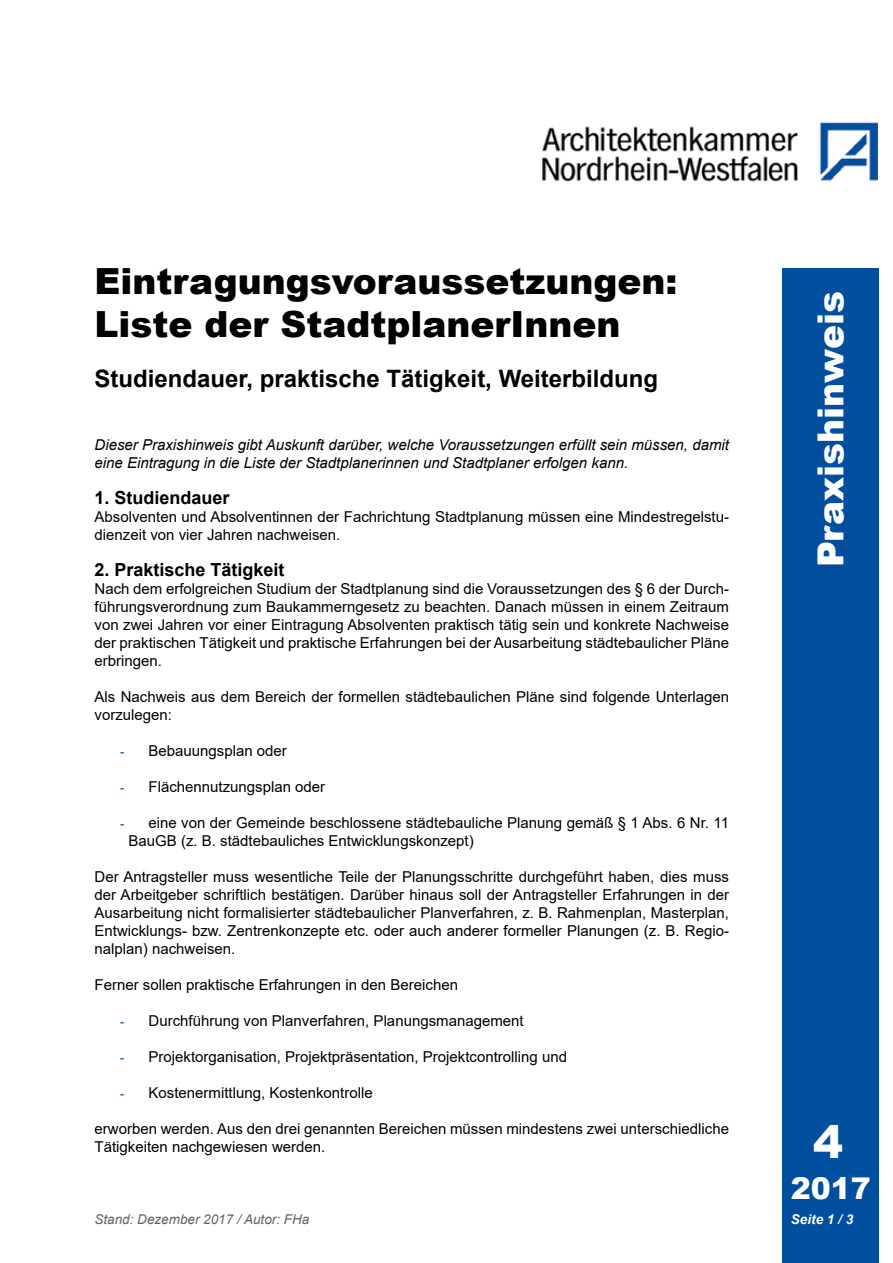
<style>
.page{position:relative;width:893px;height:1263px;background:#fff}
.page>*{position:absolute;margin:0;border:0;box-sizing:border-box;transform-origin:0 0}
.t1{font:900 45px "Arial";color:#fff}
.t2{font:900 36px/43.2px "Arial";color:#000}
.t3{font:900 36px "Arial";color:#fff}
.t4{font:900 30px "Arial";color:#fff}
.t5{font:700 24px "Arial";color:#000}
.t6{font:700 18px "Arial";color:#000}
.t7{font:15px/18px "Arial";color:#000}
.t8{font:italic 15px/18px "Arial";color:#000}
.t9{font:italic 13.5px "Arial";color:#636362}
.t10{font:italic 700 13.5px "Arial";color:#fff}
.s1{font-size:12.75px;color:#004e9e}
</style>
<div class="page">
<img style="left:542px;top:122px;width:336px;height:60px">
<div style="left:782px;top:268px;width:96px;height:995px;background:#004e9e"></div>
<h2 class="t2" style="left:94px;top:258px;width:584px">Eintragungsvoraussetzungen:<br>Liste der StadtplanerInnen</h2>
<h3 class="t5" style="left:94px;top:362px;width:565px">Studiendauer, praktische Tätigkeit, Weiterbildung</h3>
<p class="t8" style="left:94px;top:436px;width:636px">Dieser Praxishinweis gibt Auskunft darüber, welche Voraussetzungen erfüllt sein müssen, damit eine Eintragung in die Liste der Stadtplanerinnen und Stadtplaner erfolgen kann.</p>
<p class="t6" style="left:94px;top:485px;width:137px">1. Studiendauer</p>
<p class="t7" style="left:94px;top:508px;width:636px">Absolventen und Absolventinnen der Fachrichtung Stadtplanung müssen eine Mindestregelstu&shy;dienzeit von vier Jahren nachweisen.</p>
<p class="t6" style="left:94px;top:557px;width:192px">2. Praktische Tätigkeit</p>
<p class="t7" style="left:94px;top:580px;width:636px;text-align:justify">Nach dem erfolgreichen Studium der Stadtplanung sind die Voraussetzungen des § 6 der Durch&shy;führungsverordnung zum Baukammerngesetz zu beachten. Danach müssen in einem Zeitraum von zwei Jahren vor einer Eintragung Absolventen praktisch tätig sein und konkrete Nachweise der praktischen Tätigkeit und praktische Erfahrungen bei der Ausarbeitung städtebaulicher Pläne erbringen.</p>
<p class="t7" style="left:94px;top:688px;width:636px">Als Nachweis aus dem Bereich der formellen städtebaulichen Pläne sind folgende Unterlagen vorzulegen:</p>
<p class="t7" style="left:120px;top:742px;width:168px"><span class="s1">-</span> Bebauungsplan oder</p>
<p class="t7" style="left:120px;top:778px;width:207px"><span class="s1">-</span> Flächennutzungsplan oder</p>
<p class="t7" style="left:129px;top:814px;width:602px;text-indent:-9px"><span class="s1">-</span> eine von der Gemeinde beschlossene städtebauliche Planung gemäß § 1 Abs. 6 Nr. 11<br>BauGB (z. B. städtebauliches Entwicklungskonzept)</p>
<p class="t7" style="left:94px;top:868px;width:636px;text-align:justify">Der Antragsteller muss wesentliche Teile der Planungsschritte durchgeführt haben, dies muss der Arbeitgeber schriftlich bestätigen. Darüber hinaus soll der Antragsteller Erfahrungen in der Ausarbeitung nicht formalisierter städtebaulicher Planverfahren, z. B. Rahmenplan, Masterplan, Entwicklungs- bzw. Zentrenkonzepte etc. oder auch anderer formeller Planungen (z. B. Regio&shy;nalplan) nachweisen.</p>
<p class="t7" style="left:94px;top:976px;width:365px">Ferner sollen praktische Erfahrungen in den Bereichen</p>
<p class="t7" style="left:120px;top:1012px;width:405px"><span class="s1">-</span> Durchführung von Planverfahren, Planungsmanagement</p>
<p class="t7" style="left:120px;top:1048px;width:449px"><span class="s1">-</span> Projektorganisation, Projektpräsentation, Projektcontrolling und</p>
<p class="t7" style="left:120px;top:1084px;width:254px"><span class="s1">-</span> Kostenermittlung, Kostenkontrolle</p>
<p class="t7" style="left:94px;top:1120px;width:636px">erworben werden. Aus den drei genannten Bereichen müssen mindestens zwei unterschiedliche<br>Tätigkeiten nachgewiesen werden.</p>
<h2 class="t3" style="left:805px;top:567px;width:278px;rotate:-90deg">Praxishinweis</h2>
<h1 class="t1" style="left:813px;top:1109px;width:32px">4</h1>
<h3 class="t4" style="left:791px;top:1167px;width:82px">2017</h3>
<p class="t9" style="left:94px;top:1211px;width:216px">Stand: Dezember 2017 / Autor: FHa</p>
<p class="t10" style="left:791px;top:1210px;width:64px">Seite 1 / 3</p>
</div>
